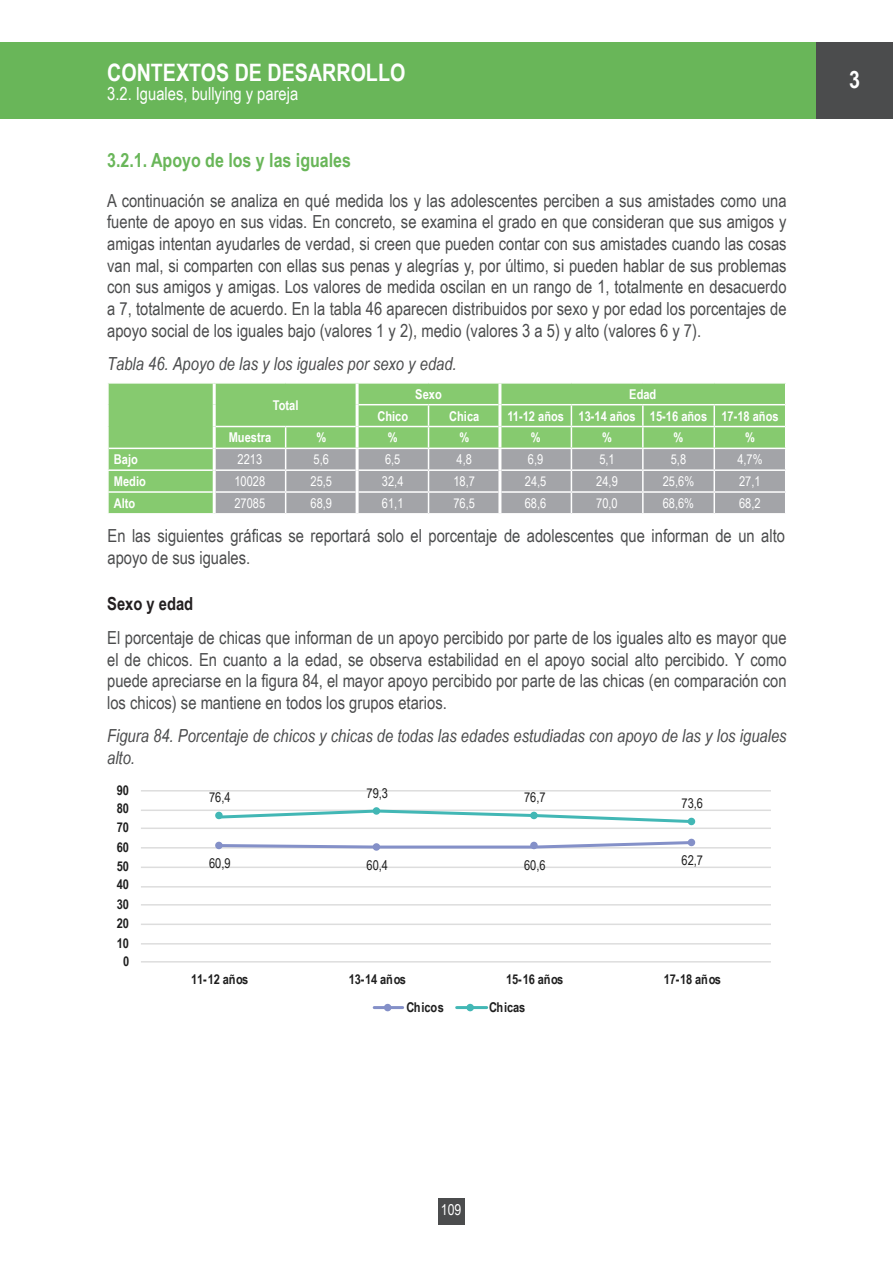
<style>
.page{position:relative;width:893px;height:1263px;background:#fff}
.page>*{position:absolute;margin:0;border:0;box-sizing:border-box;transform-origin:0 0}
.t1{font:700 24px "Arial Narrow";color:#fff}
.N_n_n{font:700 19.5px "Arial Narrow";color:#69b659}
.cuerpo_de_texto{font:18px/21.6px "Arial Narrow";color:#4b4c4d;text-align:justify}
.Título_de_tabla{font:italic 18px/21.6px "Arial Narrow";color:#4b4c4d}
.t2{font:18px "Arial Narrow";color:#fff}
.Destacado{font:700 18px "Arial Narrow";color:#231f20}
.t3{font:15px "Arial Narrow";color:#fff}
.cuerpo{font:13.5px "Arial Narrow";color:#fff}
.cabecera{font:700 13.5px "Arial Narrow";color:#fff}
.t4{font:700 13.5px "Arial Narrow";letter-spacing:-.01em;color:#1e1e1e}
.t5{font:13.5px "Arial Narrow";color:#1e1e1e}
._1ª_columna{font:700 13.5px "Arial Narrow";color:#fff}
</style>
<div class="page">
<div style="left:438px;top:1198px;width:26px;height:26px;background:#4b4c4d"></div>
<div style="left:0;top:43px;width:893px;height:76px;background:#69b659"></div>
<div style="left:816px;top:43px;width:77px;height:76px;background:#4b4c4d"></div>
<div style="left:109px;top:384px;width:104px;height:129px;background:#86ca6f"></div>
<hr style="left:109px;top:448px;width:104px;height:1px;background:#fff">
<svg style="left:214px;top:384px;width:572px;height:130px;background:#9dbd94"></svg>
<hr style="left:107px;top:469px;width:106px;height:2px;background:#fff">
<hr style="left:107px;top:491px;width:106px;height:2px;background:#fff">
<hr style="left:213px;top:384px;width:3px;height:21px;background:#fff">
<hr style="left:213px;top:405px;width:3px;height:21px;background:#fff">
<hr style="left:213px;top:426px;width:3px;height:22px;background:#fff">
<hr style="left:213px;top:448px;width:3px;height:22px;background:#fff">
<hr style="left:213px;top:470px;width:3px;height:22px;background:#fff">
<hr style="left:213px;top:492px;width:3px;height:21px;background:#fff">
<hr style="left:356px;top:384px;width:3px;height:21px;background:#fff">
<hr style="left:356px;top:405px;width:3px;height:21px;background:#fff">
<hr style="left:356px;top:426px;width:3px;height:22px;background:#fff">
<hr style="left:356px;top:449px;width:3px;height:21px;background:#fff">
<hr style="left:356px;top:470px;width:3px;height:22px;background:#fff">
<hr style="left:356px;top:492px;width:3px;height:21px;background:#fff">
<hr style="left:498px;top:384px;width:3px;height:21px;background:#fff">
<hr style="left:498px;top:405px;width:3px;height:21px;background:#fff">
<hr style="left:498px;top:426px;width:3px;height:22px;background:#fff">
<hr style="left:498px;top:449px;width:3px;height:21px;background:#fff">
<hr style="left:498px;top:470px;width:3px;height:22px;background:#fff">
<hr style="left:498px;top:492px;width:3px;height:21px;background:#fff">
<hr style="left:141px;top:943px;width:630px;height:1px;background:#ddd">
<hr style="left:141px;top:923px;width:630px;height:2px;background:#ddd">
<hr style="left:141px;top:904px;width:630px;height:1px;background:#ddd">
<hr style="left:141px;top:886px;width:630px;height:1px;background:#ddd">
<hr style="left:141px;top:866px;width:630px;height:2px;background:#ddd">
<hr style="left:141px;top:847px;width:630px;height:1px;background:#ddd">
<hr style="left:141px;top:827px;width:630px;height:2px;background:#ddd">
<hr style="left:141px;top:809px;width:630px;height:2px;background:#ddd">
<hr style="left:141px;top:790px;width:630px;height:1px;background:#ddd">
<hr style="left:141px;top:961px;width:630px;height:1px;background:#ddd">
<div style="left:215px;top:842px;width:8px;height:7px;border:2px solid #8490c8;border-radius:50%"></div>
<div style="left:373px;top:843px;width:7px;height:8px;border:2px solid #8490c8;border-radius:50%"></div>
<svg style="left:216px;top:839px;width:479px;height:11px"></svg>
<div style="left:688px;top:839px;width:7px;height:7px;border:2px solid #8490c8;border-radius:50%"></div>
<div style="left:215px;top:812px;width:8px;height:7px;border:2px solid #42b7b5;border-radius:50%"></div>
<div style="left:373px;top:807px;width:7px;height:8px;border:2px solid #42b7b5;border-radius:50%"></div>
<svg style="left:216px;top:808px;width:479px;height:17px"></svg>
<div style="left:688px;top:818px;width:7px;height:7px;border:2px solid #42b7b5;border-radius:50%"></div>
<hr style="left:374px;top:1006px;width:29px;height:3px;background:#8490c8">
<div style="left:384px;top:1004px;width:7px;height:7px;border:2px solid #8490c8;border-radius:50%"></div>
<hr style="left:457px;top:1006px;width:30px;height:3px;background:#42b7b5">
<div style="left:466px;top:1004px;width:8px;height:7px;border:2px solid #42b7b5;border-radius:50%"></div>
<h1 class="t1" style="left:107px;top:55px;width:300px">CONTEXTOS DE DESARROLLO</h1>
<p class="t2" style="left:107px;top:81px;width:193px">3.2. Iguales, bullying y pareja</p>
<p class="N_n_n" style="left:107px;top:146px;width:245px">3.2.1. Apoyo de los y las iguales</p>
<p class="cuerpo_de_texto" style="left:107px;top:189px;width:681px">A continuación se analiza en qué medida los y las adolescentes perciben a sus amistades como una fuente de apoyo en sus vidas. En concreto, se examina el grado en que consideran que sus amigos y amigas intentan ayudarles de verdad, si creen que pueden contar con sus amistades cuando las cosas van mal, si comparten con ellas sus penas y alegrías y, por último, si pueden hablar de sus problemas con sus amigos y amigas. Los valores de medida oscilan en un rango de 1, totalmente en desacuerdo a 7, totalmente de acuerdo. En la tabla 46 aparecen distribuidos por sexo y por edad los porcentajes de apoyo social de los iguales bajo (valores 1 y 2), medio (valores 3 a 5) y alto (valores 6 y 7).</p>
<p class="Título_de_tabla" style="left:107px;top:353px;width:351px">Tabla 46. Apoyo de las y los iguales por sexo y edad.</p>
<p class="cabecera" style="left:273px;top:395px;width:27px">Total</p>
<p class="cabecera" style="left:415px;top:384px;width:28px">Sexo</p>
<p class="cabecera" style="left:629px;top:384px;width:29px">Edad</p>
<p class="cabecera" style="left:377px;top:406px;width:32px">Chico</p>
<p class="cabecera" style="left:449px;top:406px;width:32px">Chica</p>
<p class="cabecera" style="left:507px;top:406px;width:58px">11-12 años</p>
<p class="cabecera" style="left:578px;top:406px;width:59px">13-14 años</p>
<p class="cabecera" style="left:650px;top:406px;width:59px">15-16 años</p>
<p class="cabecera" style="left:721px;top:406px;width:59px">17-18 años</p>
<p class="cabecera" style="left:229px;top:427px;width:44px">Muestra</p>
<p class="cabecera" style="left:316px;top:427px;width:11px">%</p>
<p class="cabecera" style="left:388px;top:427px;width:11px">%</p>
<p class="cabecera" style="left:459px;top:427px;width:11px">%</p>
<p class="cabecera" style="left:531px;top:427px;width:11px">%</p>
<p class="cabecera" style="left:602px;top:427px;width:11px">%</p>
<p class="cabecera" style="left:674px;top:427px;width:11px">%</p>
<p class="cabecera" style="left:745px;top:427px;width:11px">%</p>
<p class="_1ª_columna" style="left:114px;top:449px;width:25px">Bajo</p>
<p class="cuerpo" style="left:238px;top:449px;width:26px">2213</p>
<p class="cuerpo" style="left:314px;top:449px;width:17px">5,6</p>
<p class="cuerpo" style="left:385px;top:449px;width:17px">6,5</p>
<p class="cuerpo" style="left:456px;top:449px;width:17px">4,8</p>
<p class="cuerpo" style="left:528px;top:449px;width:17px">6,9</p>
<p class="cuerpo" style="left:599px;top:449px;width:17px">5,1</p>
<p class="cuerpo" style="left:671px;top:449px;width:17px">5,8</p>
<p class="cuerpo" style="left:737px;top:449px;width:27px">4,7%</p>
<p class="_1ª_columna" style="left:114px;top:471px;width:33px">Medio</p>
<p class="cuerpo" style="left:234px;top:471px;width:32px">10028</p>
<p class="cuerpo" style="left:311px;top:471px;width:23px">25,5</p>
<p class="cuerpo" style="left:382px;top:471px;width:23px">32,4</p>
<p class="cuerpo" style="left:453px;top:471px;width:23px">18,7</p>
<p class="cuerpo" style="left:525px;top:471px;width:23px">24,5</p>
<p class="cuerpo" style="left:596px;top:471px;width:23px">24,9</p>
<p class="cuerpo" style="left:663px;top:471px;width:33px">25,6%</p>
<p class="cuerpo" style="left:739px;top:471px;width:23px">27,1</p>
<p class="_1ª_columna" style="left:114px;top:493px;width:23px">Alto</p>
<p class="cuerpo" style="left:234px;top:493px;width:32px">27085</p>
<p class="cuerpo" style="left:310px;top:493px;width:23px">68,9</p>
<p class="cuerpo" style="left:382px;top:493px;width:23px">61,1</p>
<p class="cuerpo" style="left:453px;top:493px;width:23px">76,5</p>
<p class="cuerpo" style="left:525px;top:493px;width:23px">68,6</p>
<p class="cuerpo" style="left:596px;top:493px;width:23px">70,0</p>
<p class="cuerpo" style="left:663px;top:493px;width:33px">68,6%</p>
<p class="cuerpo" style="left:739px;top:493px;width:23px">68,2</p>
<p class="cuerpo_de_texto" style="left:108px;top:525px;width:679px">En las siguientes gráficas se reportará solo el porcentaje de adolescentes que informan de un alto apoyo de sus iguales.</p>
<p class="Destacado" style="left:107px;top:590px;width:88px">Sexo y edad</p>
<p class="cuerpo_de_texto" style="left:107px;top:626px;width:681px">El porcentaje de chicas que informan de un apoyo percibido por parte de los iguales alto es mayor que el de chicos. En cuanto a la edad, se observa estabilidad en el apoyo social alto percibido. Y como puede apreciarse en la figura 84, el mayor apoyo percibido por parte de las chicas (en comparación con los chicos) se mantiene en todos los grupos etarios.</p>
<p class="Título_de_tabla" style="left:107px;top:725px;width:681px">Figura 84. Porcentaje de chicos y chicas de todas las edades estudiadas con apoyo de las y los iguales alto.</p>
<p class="t4" style="left:117px;top:780px;width:14px">90</p>
<p class="t4" style="left:117px;top:798px;width:14px">80</p>
<p class="t4" style="left:117px;top:817px;width:14px">70</p>
<p class="t4" style="left:117px;top:837px;width:14px">60</p>
<p class="t4" style="left:117px;top:856px;width:14px">50</p>
<p class="t4" style="left:117px;top:874px;width:14px">40</p>
<p class="t4" style="left:117px;top:893px;width:14px">30</p>
<p class="t4" style="left:117px;top:913px;width:14px">20</p>
<p class="t4" style="left:117px;top:932px;width:14px">10</p>
<p class="t4" style="left:123px;top:950px;width:8px">0</p>
<p class="t5" style="left:209px;top:787px;width:23px">76,4</p>
<p class="t5" style="left:367px;top:783px;width:23px">79,3</p>
<p class="t5" style="left:524px;top:787px;width:23px">76,7</p>
<p class="t5" style="left:681px;top:793px;width:23px">73,6</p>
<p class="t5" style="left:209px;top:853px;width:23px">60,9</p>
<p class="t5" style="left:367px;top:855px;width:23px">60,4</p>
<p class="t5" style="left:524px;top:855px;width:23px">60,6</p>
<p class="t5" style="left:681px;top:850px;width:23px">62,7</p>
<p class="t4" style="left:191px;top:969px;width:59px">11-12 años</p>
<p class="t4" style="left:349px;top:969px;width:59px">13-14 años</p>
<p class="t4" style="left:506px;top:969px;width:59px">15-16 años</p>
<p class="t4" style="left:664px;top:969px;width:59px">17-18 años</p>
<p class="t4" style="left:406px;top:997px;width:39px">Chicos</p>
<p class="t4" style="left:489px;top:997px;width:38px">Chicas</p>
<h1 class="t1" style="left:849px;top:61px;width:12px">3</h1>
<p class="t3" style="left:441px;top:1199px;width:22px">109</p>
</div>
